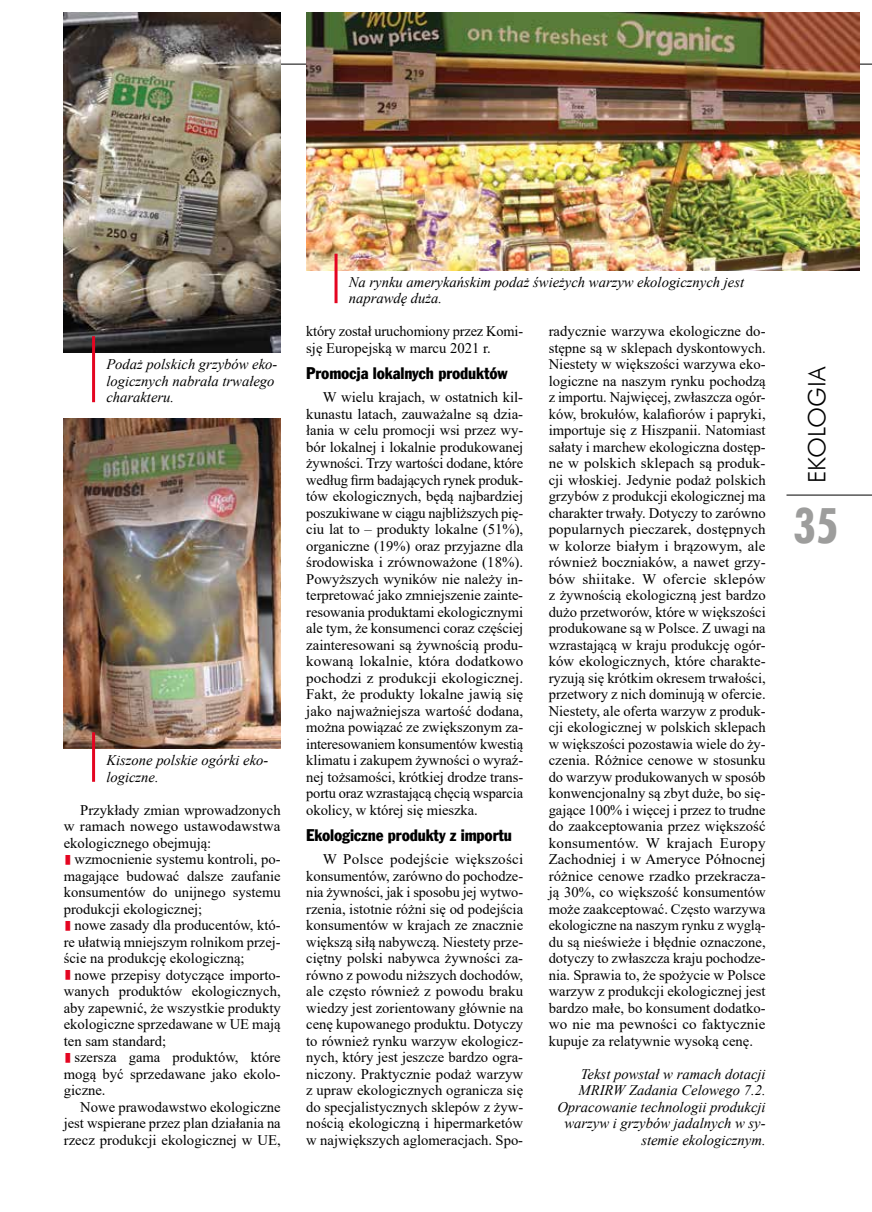
<style>
.page{position:relative;width:872px;height:1212px;background:#fff}
.page>*{position:absolute;margin:0;border:0;box-sizing:border-box;transform-origin:0 0}
.t1{font:700 46.5px "Fujiyama";color:#9d9d9c}
.t2{font:300 24px "Futura BT";color:#000}
.t3{font:16.5px "Frank Goth Cn EU";letter-spacing:-.01em;color:#000}
.t4{font:14.7px/16.5px "Times New Roman";color:#000;text-align:justify}
.t5{font:italic 14.7px/16.5px "Times New Roman";color:#000}
</style>
<div class="page">
<hr style="left:64px;top:64px;width:808px;height:1px;background:#000">
<hr style="left:786px;top:495px;width:86px;height:1px;background:#000">
<img style="left:306px;top:13px;width:553px;height:257px">
<img style="left:64px;top:13px;width:217px;height:340px">
<img style="left:64px;top:419px;width:217px;height:330px">
<hr style="left:92px;top:336px;width:3px;height:66px;background:#e40521">
<hr style="left:92px;top:732px;width:3px;height:50px;background:#e40521">
<hr style="left:334px;top:254px;width:3px;height:49px;background:#e40521">
<p class="t5" style="left:106px;top:356px;width:172px">Podaż polskich grzybów eko&shy;logicznych nabrała trwałego charakteru.</p>
<p class="t5" style="left:106px;top:752px;width:164px">Kiszone polskie ogórki eko&shy;logiczne.</p>
<p class="t4" style="left:64px;top:801px;width:218px;text-indent:17px">Przykłady zmian wprowadzonych w ramach nowego ustawodawstwa ekologicznego obejmują:</p>
<p class="t4" style="left:64px;top:851px;width:218px;text-indent:11px">wzmocnienie systemu kontroli, po&shy;magające budować dalsze zaufanie konsumentów do unijnego systemu produkcji ekologicznej;</p>
<p class="t4" style="left:64px;top:917px;width:218px;text-indent:11px">nowe zasady dla producentów, któ&shy;re ułatwią mniejszym rolnikom przej&shy;ście na produkcję ekologiczną;</p>
<p class="t4" style="left:64px;top:966px;width:218px;text-indent:11px">nowe przepisy dotyczące importo&shy;wanych produktów ekologicznych, aby zapewnić, że wszystkie produkty ekologiczne sprzedawane w UE mają ten sam standard;</p>
<p class="t4" style="left:64px;top:1049px;width:218px;text-indent:11px">szersza gama produktów, które mogą być sprzedawane jako ekolo&shy;giczne.</p>
<p class="t4" style="left:64px;top:1098px;width:218px;text-indent:16px">Nowe prawodawstwo ekologiczne jest wspierane przez plan działania na rzecz produkcji ekologicznej w UE,</p>
<p class="t5" style="left:349px;top:273px;width:397px">Na rynku amerykańskim podaż świeżych warzyw ekologicznych jest naprawdę duża.</p>
<p class="t4" style="left:306px;top:322px;width:218px">który został uruchomiony przez Komi&shy;sję Europejską w marcu 2021 r.</p>
<p class="t3" style="left:306px;top:362px;width:203px">Promocja lokalnych produktów</p>
<p class="t4" style="left:306px;top:388px;width:218px;text-indent:17px">W wielu krajach, w ostatnich kil&shy;kunastu latach, zauważalne są dzia&shy;łania w celu promocji wsi przez wy&shy;bór lokalnej i lokalnie produkowanej żywności. Trzy wartości dodane, które według firm badających rynek produk&shy;tów ekologicznych, będą najbardziej poszukiwane w ciągu najbliższych pię&shy;ciu lat to – produkty lokalne (51%), organiczne (19%) oraz przyjazne dla środowiska i zrównoważone (18%).<br>Powyższych wyników nie należy in&shy;terpretować jako zmniejszenie zainte&shy;resowania produktami ekologicznymi ale tym, że konsumenci coraz częściej zainteresowani są żywnością produ&shy;kowaną lokalnie, która dodatkowo pochodzi z produkcji ekologicznej.<br>Fakt, że produkty lokalne jawią się jako najważniejsza wartość dodana, można powiązać ze zwiększonym za&shy;interesowaniem konsumentów kwestią klimatu i zakupem żywności o wyraź&shy;nej tożsamości, krótkiej drodze trans&shy;portu oraz wzrastającą chęcią wsparcia okolicy, w której się mieszka.</p>
<p class="t3" style="left:306px;top:824px;width:207px">Ekologiczne produkty z importu</p>
<p class="t4" style="left:306px;top:851px;width:218px;text-indent:17px">W Polsce podejście większości konsumentów, zarówno do pochodze&shy;nia żywności, jak i sposobu jej wytwo&shy;rzenia, istotnie różni się od podejścia konsumentów w krajach ze znacznie większą siłą nabywczą. Niestety prze&shy;ciętny polski nabywca żywności za&shy;równo z powodu niższych dochodów, ale często również z powodu braku wiedzy jest zorientowany głównie na cenę kupowanego produktu. Dotyczy to również rynku warzyw ekologicz&shy;nych, który jest jeszcze bardzo ogra&shy;niczony. Praktycznie podaż warzyw z upraw ekologicznych ogranicza się do specjalistycznych sklepów z żyw&shy;nością ekologiczną i hipermarketów w największych aglomeracjach. Spo-</p>
<p class="t4" style="left:549px;top:322px;width:218px">radycznie warzywa ekologiczne do&shy;stępne są w sklepach dyskontowych.<br>Niestety w większości warzywa eko&shy;logiczne na naszym rynku pochodzą z importu. Najwięcej, zwłaszcza ogór&shy;ków, brokułów, kalafiorów i papryki, importuje się z Hiszpanii. Natomiast sałaty i marchew ekologiczna dostęp&shy;ne w polskich sklepach są produk&shy;cji włoskiej. Jedynie podaż polskich grzybów z produkcji ekologicznej ma charakter trwały. Dotyczy to zarówno popularnych pieczarek, dostępnych w kolorze białym i brązowym, ale również boczniaków, a nawet grzy&shy;bów shiitake. W ofercie sklepów z żywnością ekologiczną jest bardzo dużo przetworów, które w większości produkowane są w Polsce. Z uwagi na wzrastającą w kraju produkcję ogór&shy;ków ekologicznych, które charakte&shy;ryzują się krótkim okresem trwałości, przetwory z nich dominują w ofercie.<br>Niestety, ale oferta warzyw z produk&shy;cji ekologicznej w polskich sklepach w większości pozostawia wiele do ży&shy;czenia. Różnice cenowe w stosunku do warzyw produkowanych w sposób konwencjonalny są zbyt duże, bo się&shy;gające 100% i więcej i przez to trudne do zaakceptowania przez większość konsumentów. W krajach Europy Zachodniej i w Ameryce Północnej różnice cenowe rzadko przekracza&shy;ją 30%, co większość konsumentów może zaakceptować. Często warzywa ekologiczne na naszym rynku z wyglą&shy;du są nieświeże i błędnie oznaczone, dotyczy to zwłaszcza kraju pochodze&shy;nia. Sprawia to, że spożycie w Polsce warzyw z produkcji ekologicznej jest bardzo małe, bo konsument dodatko&shy;wo nie ma pewności co faktycznie kupuje za relatywnie wysoką cenę.</p>
<p class="t5" style="left:557px;top:1065px;width:210px;text-align:right">Tekst powstał w ramach dotacji<br>MRIRW Zadania Celowego 7.2.<br>Opracowanie technologii produkcji warzyw i grzybów jadalnych w sy&shy;stemie ekologicznym.</p>
<h2 class="t2" style="left:802px;top:483px;width:118px;rotate:-90deg">EKOLOGIA</h2>
<h1 class="t1" style="left:793px;top:496px;width:47px">35</h1>
</div>
